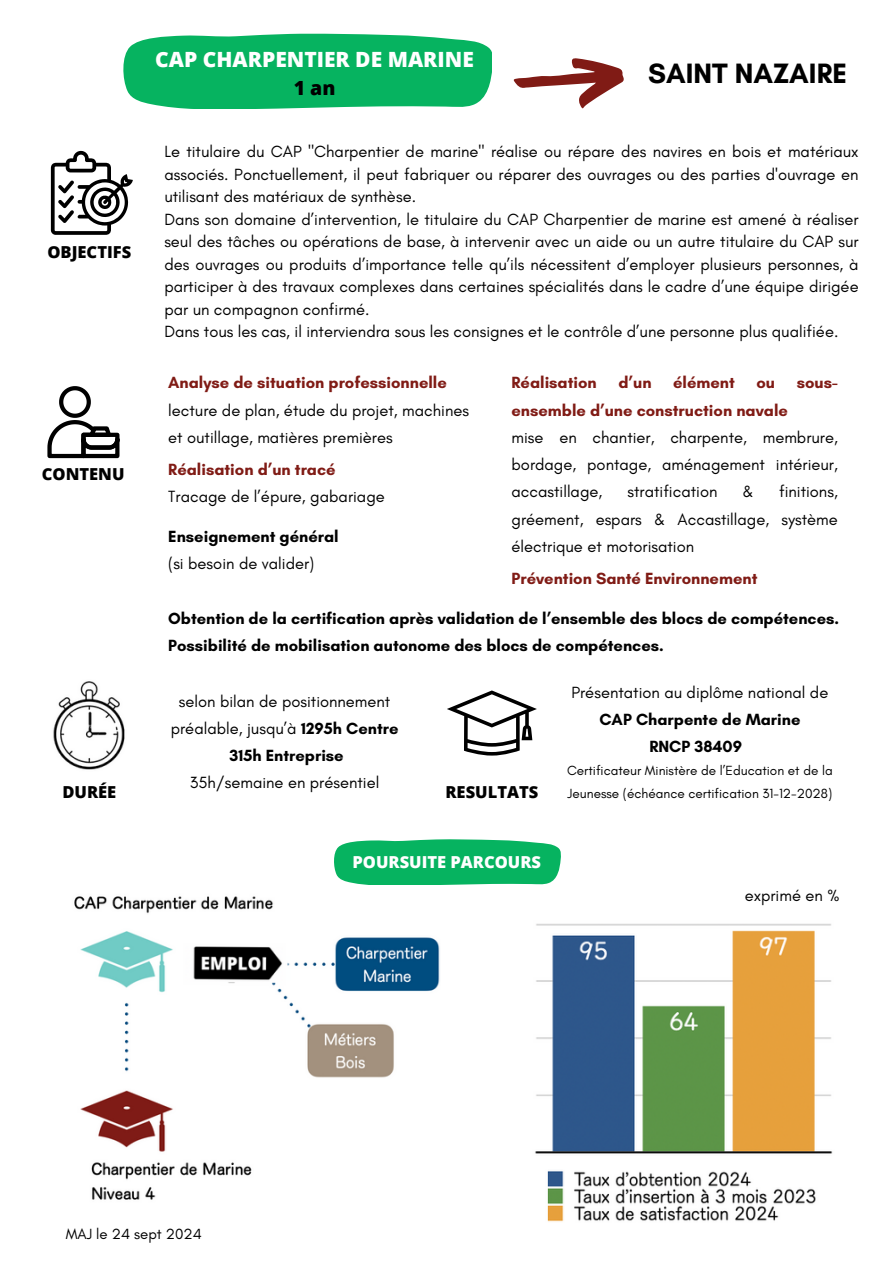
<style>
.page{position:relative;width:894px;height:1264px;background:#fff}
.page>*{position:absolute;margin:0;border:0;box-sizing:border-box;transform-origin:0 0}
.t1{font:700 28.5px "Glacial Indifference";color:#000}
.t2{font:800 21px "Open Sans";color:#fff}
.t3{font:800 19.5px "Open Sans";color:#000}
.t4{font:16.5px/27.3px "Glacial Indifference";color:#000}
.t5{font:700 16.5px/27.3px "Glacial Indifference";color:#000}
.t6{font:700 16.5px "Glacial Indifference";color:#801b15}
.t7{font:800 16.5px "Open Sans";color:#000}
.t8{font:800 16.5px "Open Sans";color:#fff}
.t9{font:15px "Glacial Indifference";color:#000}
.t10{font:13.5px "Glacial Indifference";color:#000}
.s1{font-weight:700;color:#801b15}
.s2{font-weight:400}
.s3{font-weight:700}
</style>
<div class="page">
<svg style="left:123px;top:33px;width:368px;height:75px;background:#19b86c"></svg>
<svg style="left:51px;top:151px;width:82px;height:84px"></svg>
<svg style="left:47px;top:386px;width:72px;height:72px"></svg>
<img style="left:53px;top:681px;width:72px;height:89px">
<svg style="left:447px;top:690px;width:89px;height:65px"></svg>
<svg style="left:513px;top:58px;width:111px;height:50px"></svg>
<img style="left:535px;top:923px;width:298px;height:231px">
<img style="left:547px;top:1171px;width:269px;height:51px">
<img style="left:74px;top:884px;width:399px;height:316px">
<svg style="left:334px;top:839px;width:226px;height:45px;background:#16b86a"></svg>
<h3 class="t7" style="left:47px;top:240px;width:85px">OBJECTIFS</h3>
<p class="t7" style="left:42px;top:462px;width:84px">CONTENU</p>
<p class="t2" style="left:155px;top:44px;width:320px">CAP CHARPENTIER DE MARINE</p>
<p class="t3" style="left:293px;top:74px;width:43px">1 an</p>
<h3 class="t1" style="left:648px;top:56px;width:200px">SAINT NAZAIRE</h3>
<p class="t4" style="left:164px;top:140px;width:695px;line-height:22.5px">Le titulaire du CAP "Charpentier de marine" réalise ou répare des navires en bois et matériaux associés. Ponctuellement, il peut fabriquer ou réparer des ouvrages ou des parties d'ouvrage en utilisant des matériaux de synthèse.<br>Dans son domaine d’intervention, le titulaire du CAP Charpentier de marine est amené à réaliser seul des tâches ou opérations de base, à intervenir avec un aide ou un autre titulaire du CAP sur des ouvrages ou produits d’importance telle qu’ils nécessitent d’employer plusieurs personnes, à participer à des travaux complexes dans certaines spécialités dans le cadre d’une équipe dirigée par un compagnon confirmé.<br>Dans tous les cas, il interviendra sous les consignes et le contrôle d’une personne plus qualifiée.</p>
<h3 class="t4" style="left:168px;top:369px;width:302px"><span class="s1">Analyse de situation professionnelle </span>lecture de plan, étude du projet, machines et outillage, matières premières</h3>
<h5 class="t4" style="left:168px;top:455px;width:218px"><span class="s1">Réalisation d’un tracé<br></span>Tracage de l’épure, gabariage</h5>
<p class="t5" style="left:168px;top:522px;width:172px">Enseignement général <span class="s2">(si besoin de valider)</span></p>
<p class="t6" style="left:511px;top:372px;width:87px">Réalisation</p>
<p class="t6" style="left:618px;top:372px;width:35px">d’un</p>
<p class="t6" style="left:673px;top:372px;width:63px">élément</p>
<p class="t6" style="left:756px;top:372px;width:20px">ou</p>
<p class="t6" style="left:796px;top:372px;width:42px">sous-</p>
<p class="t4" style="left:511px;top:396px;width:328px"><span class="s1">ensemble d’une construction navale<br></span>mise en chantier, charpente, membrure, bordage, pontage, aménagement intérieur, accastillage,</p>
<p class="t4" style="left:511px;top:478px;width:328px;text-align:justify;text-indent:267px">finitions, gréement, espars &amp; Accastillage, système électrique et motorisation</p>
<p class="t6" style="left:511px;top:568px;width:247px">Prévention Santé Environnement</p>
<h3 class="t5" style="left:168px;top:604px;width:672px">Obtention de la certification après validation de l’ensemble des blocs de compétences.<br>Possibilité de mobilisation autonome des blocs de compétences.</h3>
<p class="t4" style="left:627px;top:478px;width:91px">stratification</p>
<p class="t4" style="left:742px;top:478px;width:13px">&amp;</p>
<h5 class="t4" style="left:571px;top:678px;width:258px">Présentation au diplôme national de</h5>
<h5 class="t5" style="left:599px;top:705px;width:202px">CAP Charpente de Marine</h5>
<h5 class="t5" style="left:649px;top:732px;width:94px">RNCP 38409</h5>
<h5 class="t10" style="left:567px;top:762px;width:267px">Certificateur Ministère de l’Education et de la</h5>
<h3 class="t4" style="left:171px;top:687px;width:229px;text-align:center">selon bilan de positionnement préalable, jusqu’à <span class="s3">1295h Centre<br>315h Entreprise<br></span>35h/semaine en présentiel</h3>
<h4 class="t7" style="left:62px;top:780px;width:55px">DURÉE</h4>
<h4 class="t10" style="left:567px;top:785px;width:266px">Jeunesse (échéance certification 31-12-2028)</h4>
<h5 class="t7" style="left:445px;top:780px;width:94px">RESULTATS</h5>
<p class="t9" style="left:66px;top:1225px;width:138px">MAJ le 24 sept 2024</p>
<p class="t8" style="left:352px;top:850px;width:190px">POURSUITE PARCOURS</p>
<p class="t4" style="left:744px;top:881px;width:96px">exprimé en %</p>
</div>
